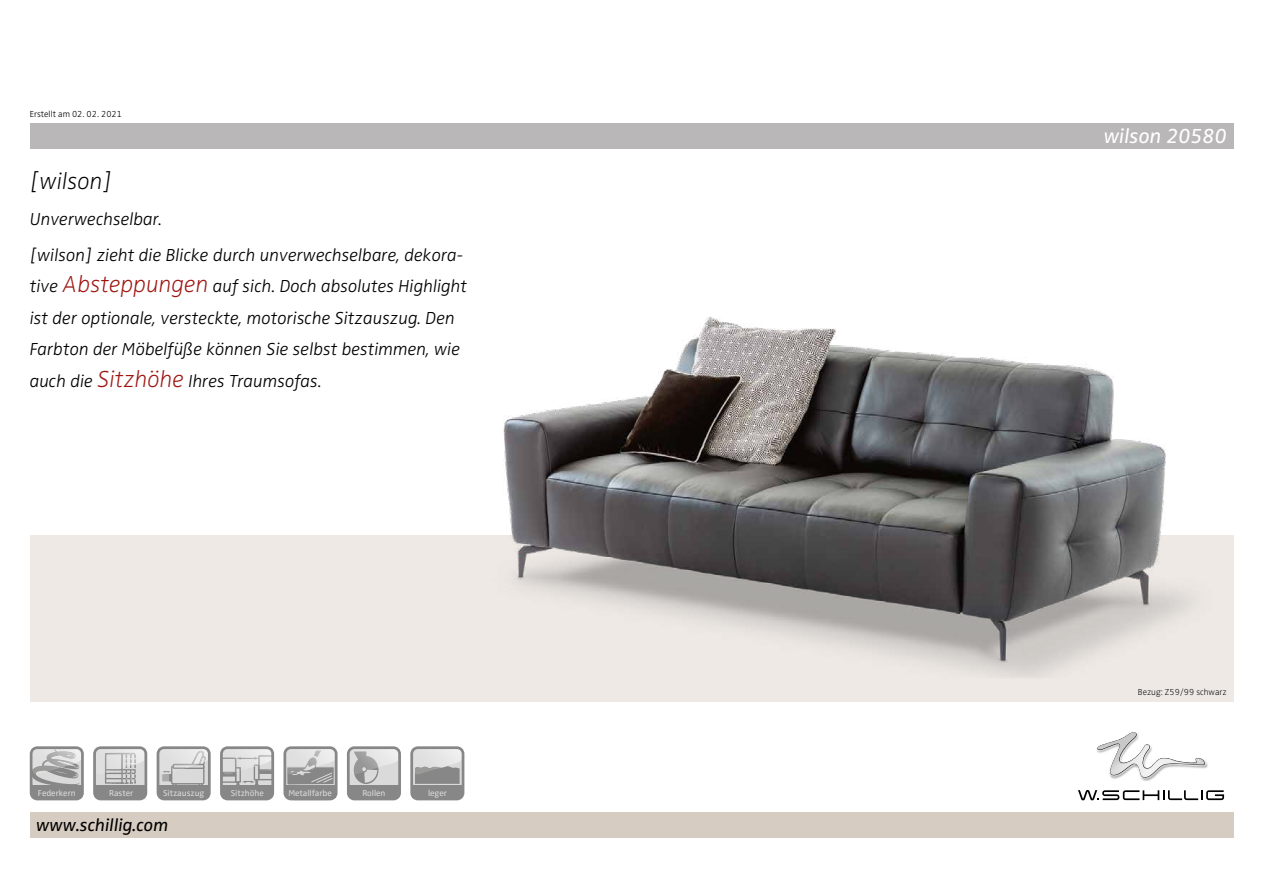
<style>
.page{position:relative;width:1263px;height:893px;background:#fff}
.page>*{position:absolute;margin:0;border:0;box-sizing:border-box;transform-origin:0 0}
.t1{font:italic 300 expanded 24px "Zwo Pro";color:#000}
.t2{font:italic 21px "Zwo Pro";color:#fff}
.t3{font:italic 300 18px/31.5px "Zwo Pro";color:#000}
.t4{font:italic 18px "Zwo Pro";color:#000}
.t5{font:300 9px "Zwo Pro";color:#000}
.t6{font:300 expanded 9px "Zwo Pro";color:#000}
.t7{font:8.85px "Zwo Pro";color:#dadada}
.s1{font-stretch:expanded;font-size:24px;color:#9e1510}
</style>
<div class="page">
<div style="left:30px;top:123px;width:1203px;height:26px;background:#b9b7b7"></div>
<div style="left:30px;top:535px;width:1203px;height:167px;background:#eee9e5"></div>
<div style="left:30px;top:812px;width:1203px;height:26px;background:#d6ccc1"></div>
<img style="left:503px;top:317px;width:688px;height:360px">
<svg style="left:93px;top:746px;width:54px;height:54px;background:#b5b5b5"></svg>
<svg style="left:220px;top:746px;width:54px;height:54px;background:#b4b4b4"></svg>
<svg style="left:30px;top:746px;width:54px;height:54px;background:#b7b7b6"></svg>
<div style="left:32px;top:785px;width:49px;height:13px;background:#878787"></div>
<svg style="left:157px;top:746px;width:54px;height:54px;background:#b7b7b7"></svg>
<div style="left:286px;top:785px;width:49px;height:13px;background:#878787"></div>
<svg style="left:287px;top:750px;width:47px;height:35px;background:#bababa"></svg>
<div style="left:283px;top:746px;width:55px;height:54px;border:3px solid #878787;border-radius:6px"></div>
<svg style="left:410px;top:746px;width:54px;height:54px;background:#b4b4b4"></svg>
<div style="left:413px;top:785px;width:49px;height:13px;background:#878787"></div>
<div style="left:348px;top:747px;width:52px;height:52px;background:#dadada;border-radius:6px"></div>
<div style="left:349px;top:785px;width:49px;height:13px;background:#878787"></div>
<svg style="left:351px;top:750px;width:46px;height:33px"></svg>
<div style="left:347px;top:746px;width:54px;height:54px;border:3px solid #878787;border-radius:6px"></div>
<svg style="left:1096px;top:749px;width:112px;height:30px"></svg>
<img style="left:1097px;top:732px;width:107px;height:45px">
<svg style="left:1078px;top:790px;width:146px;height:10px"></svg>
<p class="t5" style="left:30px;top:109px;width:94px">Erstellt am 02. 02. 2021</p>
<h1 class="t1" style="left:30px;top:167px;width:84px">[wilson]</h1>
<p class="t3" style="left:30px;top:201px;width:435px;line-height:35.7px">Unverwechselbar.<br>[wilson] zieht die Blicke durch unverwechselbare, dekora-</p>
<p class="t3" style="left:30px;top:271px;width:439px">tive <span class="s1">Absteppungen</span> auf sich. Doch absolutes Highlight ist der optionale, versteckte, motorische Sitzauszug. Den Farbton der Möbelfüße können Sie selbst bestimmen, wie auch die <span class="s1">Sitzhöhe</span> Ihres Traumsofas.</p>
<p class="t7" style="left:38px;top:787px;width:39px">Federkern</p>
<p class="t7" style="left:109px;top:787px;width:26px">Raster</p>
<p class="t7" style="left:163px;top:787px;width:43px">Sitzauszug</p>
<p class="t7" style="left:231px;top:787px;width:35px">Sitzhöhe</p>
<p class="t7" style="left:288px;top:788px;width:45px">Metallfarbe</p>
<p class="t7" style="left:362px;top:788px;width:25px">Rollen</p>
<p class="t7" style="left:428px;top:787px;width:20px">leger</p>
<p class="t4" style="left:36px;top:815px;width:134px">www.schillig.com</p>
<p class="t2" style="left:1104px;top:124px;width:125px">wilson 20580</p>
<p class="t6" style="left:1138px;top:687px;width:90px">Bezug: Z59/99 schwarz</p>
</div>
